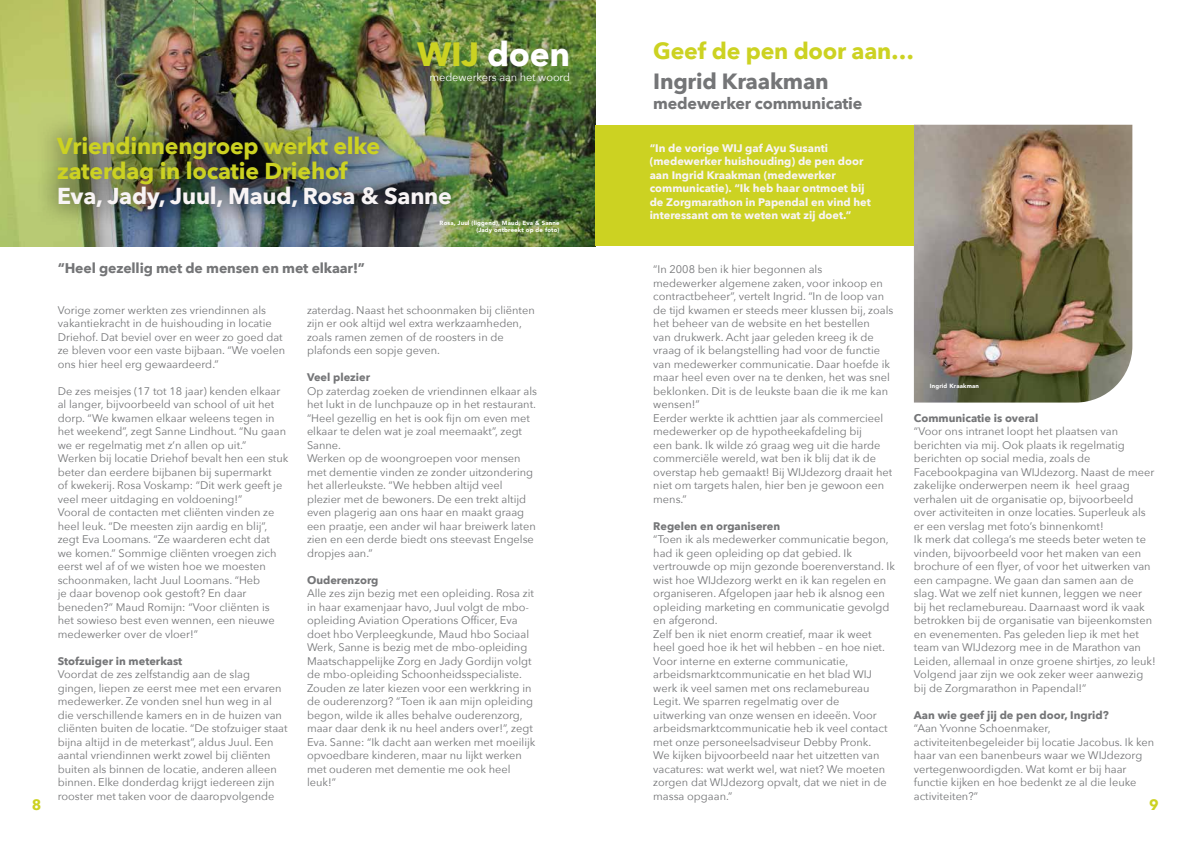
<style>
.page{position:relative;width:1191px;height:842px;background:#fff}
.page>*{position:absolute;margin:0;border:0;box-sizing:border-box;transform-origin:0 0}
.t1{font:700 33.6px "Avenir Next";letter-spacing:-.01em;color:#fff}
.t2{font:700 23px/25px "Avenir Next";letter-spacing:-.01em;color:#ccd222}
.t3{font:700 23px "Avenir Next";letter-spacing:-.01em;color:#f8f4f5}
.t4{font:700 22px "Avenir Next";letter-spacing:-.01em;color:#747577}
.t5{font:700 16px "Avenir Next";letter-spacing:-.01em;color:#747577}
.t6{font:700 14.8px "Avenir Next";color:#ccd222}
.t7{font:700 14px "Avenir Next";letter-spacing:-.01em;color:#747577}
.t8{font:11px/13.5px "Avenir Next";color:#747577}
.t9{font:700 11px/13.5px "Avenir Next";color:#f8f4f5}
.t10{font:700 11px "Avenir Next";color:#747577}
.t11{font:11px "Avenir Next";letter-spacing:-.01em;color:#fff}
.t12{font:900 6px/7.2px "Avenir";letter-spacing:.025em;color:#fff;text-align:right}
.s1{color:#ccd222}
</style>
<div class="page">
<img style="left:0;top:0;width:595px;height:246px">
<img style="left:35px;top:114px;width:438px;height:117px">
<img style="left:914px;top:125px;width:218px;height:278px">
<div style="left:595px;top:126px;width:319px;height:120px;background:#ccd222"></div>
<h1 class="t1" style="left:417px;top:25px;width:155px"><span class="s1">WIJ</span> doen</h1>
<p class="t11" style="left:429px;top:68px;width:142px">medewerkers aan het woord</p>
<h3 class="t6" style="left:32px;top:792px;width:11px">8</h3>
<h2 class="t2" style="left:57px;top:133px;width:324px">Vriendinnengroep werkt elke zaterdag in locatie Driehof</h2>
<h2 class="t3" style="left:57px;top:176px;width:396px">Eva, Jady, Juul, Maud, Rosa &amp; Sanne</h2>
<p class="t7" style="left:58px;top:256px;width:309px">“Heel gezellig met de mensen en met elkaar!”</p>
<p class="t12" style="left:439px;top:219px;width:121px">Rosa, Juul (liggend), Maud, Eva &amp; Sanne (Jady ontbreekt op de foto)</p>
<p class="t8" style="left:58px;top:303px;width:229px">Vorige zomer werkten zes vriendinnen als vakantiekracht in de huishouding in locatie Driehof. Dat beviel over en weer zo goed dat ze bleven voor een vaste bijbaan. “We voelen ons hier heel erg gewaardeerd.”</p>
<p class="t8" style="left:58px;top:384px;width:232px">De zes meisjes (17 tot 18 jaar) kenden elkaar al langer, bijvoorbeeld van school of uit het dorp. “We kwamen elkaar weleens tegen in het weekend”, zegt Sanne Lindhout. “Nu gaan we er regelmatig met z’n allen op uit.”<br>Werken bij locatie Driehof bevalt hen een stuk beter dan eerdere bijbanen bij supermarkt<br>of kwekerij. Rosa Voskamp: “Dit werk geeft je veel meer uitdaging en voldoening!”<br>Vooral de contacten met cliënten vinden ze heel leuk. “De meesten zijn aardig en blij”, zegt Eva Loomans. “Ze waarderen echt dat<br>we komen.” Sommige cliënten vroegen zich eerst wel af of we wisten hoe we moesten schoonmaken, lacht Juul Loomans. “Heb<br>je daar bovenop ook gestoft? En daar beneden?” Maud Romijn: “Voor cliënten is het sowieso best even wennen, een nieuwe medewerker over de vloer!”</p>
<p class="t10" style="left:58px;top:651px;width:126px">Stofzuiger in meterkast</p>
<p class="t8" style="left:58px;top:667px;width:231px">Voordat de zes zelfstandig aan de slag gingen, liepen ze eerst mee met een ervaren medewerker. Ze vonden snel hun weg in al die verschillende kamers en in de huizen van cliënten buiten de locatie. “De stofzuiger staat bijna altijd in de meterkast”, aldus Juul. Een aantal vriendinnen werkt zowel bij cliënten buiten als binnen de locatie, anderen alleen binnen. Elke donderdag krijgt iedereen zijn rooster met taken voor de daaropvolgende</p>
<p class="t8" style="left:307px;top:303px;width:229px">zaterdag. Naast het schoonmaken bij cliënten zijn er ook altijd wel extra werkzaamheden, zoals ramen zemen of de roosters in de plafonds een sopje geven.</p>
<p class="t10" style="left:307px;top:368px;width:65px">Veel plezier</p>
<p class="t8" style="left:307px;top:384px;width:231px">Op zaterdag zoeken de vriendinnen elkaar als het lukt in de lunchpauze op in het restaurant. “Heel gezellig en het is ook fijn om even met elkaar te delen wat je zoal meemaakt”, zegt Sanne.<br>Werken op de woongroepen voor mensen met dementie vinden ze zonder uitzondering het allerleukste. “We hebben altijd veel plezier met de bewoners. De een trekt altijd even plagerig aan ons haar en maakt graag een praatje, een ander wil haar breiwerk laten zien en een derde biedt ons steevast Engelse dropjes aan.”</p>
<p class="t10" style="left:307px;top:570px;width:73px">Ouderenzorg</p>
<p class="t8" style="left:307px;top:586px;width:230px">Alle zes zijn bezig met een opleiding. Rosa zit in haar examenjaar havo, Juul volgt de mbo&shy;opleiding Aviation Operations Officer, Eva doet hbo Verpleegkunde, Maud hbo Sociaal Werk, Sanne is bezig met de mbo-opleiding Maatschappelijke Zorg en Jady Gordijn volgt de mbo-opleiding Schoonheidsspecialiste.<br>Zouden ze later kiezen voor een werkkring in de ouderenzorg? “Toen ik aan mijn opleiding begon, wilde ik alles behalve ouderenzorg, maar daar denk ik nu heel anders over!”, zegt Eva. Sanne: “Ik dacht aan werken met moeilijk opvoedbare kinderen, maar nu lijkt werken met ouderen met dementie me ook heel leuk!”</p>
<h2 class="t2" style="left:653px;top:38px;width:262px">Geef de pen door aan…</h2>
<h3 class="t4" style="left:653px;top:63px;width:177px">Ingrid Kraakman</h3>
<h3 class="t5" style="left:653px;top:90px;width:211px">medewerker communicatie</h3>
<p class="t9" style="left:649px;top:141px;width:223px">“In de vorige WIJ gaf Ayu Susanti (medewerker huishouding) de pen door aan Ingrid Kraakman (medewerker communicatie). “Ik heb haar ontmoet bij de Zorgmarathon in Papendal en vind het interessant om te weten wat zij doet.”</p>
<p class="t8" style="left:653px;top:262px;width:242px">“In 2008 ben ik hier begonnen als<br>medewerker algemene zaken, voor inkoop en contractbeheer”, vertelt Ingrid. “In de loop van de tijd kwamen er steeds meer klussen bij, zoals het beheer van de website en het bestellen<br>van drukwerk. Acht jaar geleden kreeg ik de vraag of ik belangstelling had voor de functie van medewerker communicatie. Daar hoefde ik maar heel even over na te denken, het was snel beklonken. Dit is de leukste baan die ik me kan wensen!”<br>Eerder werkte ik achttien jaar als commercieel medewerker op de hypotheekafdeling bij<br>een bank. Ik wilde zó graag weg uit die harde commerciële wereld, wat ben ik blij dat ik de overstap heb gemaakt! Bij WIJdezorg draait het niet om targets halen, hier ben je gewoon een mens.”</p>
<p class="t10" style="left:653px;top:516px;width:128px">Regelen en organiseren</p>
<p class="t8" style="left:653px;top:532px;width:243px">“Toen ik als medewerker communicatie begon, had ik geen opleiding op dat gebied. Ik vertrouwde op mijn gezonde boerenverstand. Ik wist hoe WIJdezorg werkt en ik kan regelen en organiseren. Afgelopen jaar heb ik alsnog een opleiding marketing en communicatie gevolgd en afgerond.<br>Zelf ben ik niet enorm creatief, maar ik weet heel goed hoe ik het wil hebben – en hoe niet.<br>Voor interne en externe communicatie, arbeidsmarktcommunicatie en het blad WIJ werk ik veel samen met ons reclamebureau Legit. We sparren regelmatig over de uitwerking van onze wensen en ideeën. Voor arbeidsmarktcommunicatie heb ik veel contact met onze personeelsadviseur Debby Pronk.<br>We kijken bijvoorbeeld naar het uitzetten van vacatures: wat werkt wel, wat niet? We moeten zorgen dat WIJdezorg opvalt, dat we niet in de massa opgaan.”</p>
<p class="t12" style="left:930px;top:382px;width:51px">Ingrid Kraakman</p>
<p class="t10" style="left:914px;top:408px;width:126px">Communicatie is overal</p>
<p class="t8" style="left:914px;top:424px;width:243px">“Voor ons intranet loopt het plaatsen van berichten via mij. Ook plaats ik regelmatig berichten op social media, zoals de Facebookpagina van WIJdezorg. Naast de meer zakelijke onderwerpen neem ik heel graag verhalen uit de organisatie op, bijvoorbeeld over activiteiten in onze locaties. Superleuk als er een verslag met foto’s binnenkomt!<br>Ik merk dat collega’s me steeds beter weten te vinden, bijvoorbeeld voor het maken van een brochure of een flyer, of voor het uitwerken van een campagne. We gaan dan samen aan de slag. Wat we zelf niet kunnen, leggen we neer bij het reclamebureau. Daarnaast word ik vaak betrokken bij de organisatie van bijeenkomsten en evenementen. Pas geleden liep ik met het team van WIJdezorg mee in de Marathon van Leiden, allemaal in onze groene shirtjes, zo leuk!<br>Volgend jaar zijn we ook zeker weer aanwezig bij de Zorgmarathon in Papendal!”</p>
<p class="t10" style="left:914px;top:705px;width:196px">Aan wie geef jij de pen door, Ingrid?</p>
<p class="t8" style="left:914px;top:721px;width:242px">“Aan Yvonne Schoenmaker, activiteitenbegeleider bij locatie Jacobus. Ik ken haar van een banenbeurs waar we WIJdezorg vertegenwoordigden. Wat komt er bij haar functie kijken en hoe bedenkt ze al die leuke activiteiten?”</p>
<h3 class="t6" style="left:1149px;top:792px;width:11px">9</h3>
</div>
